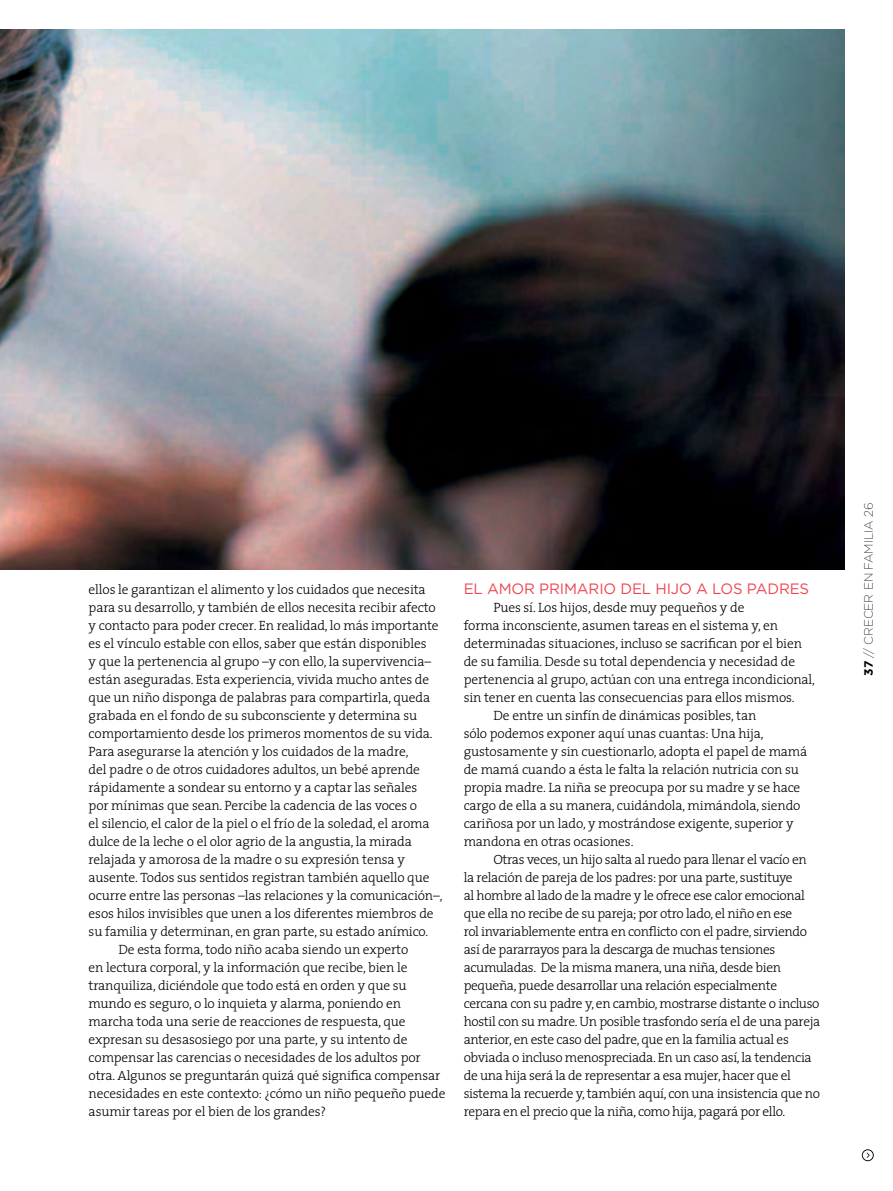
<style>
.page{position:relative;width:893px;height:1191px;background:#fff}
.page>*{position:absolute;margin:0;border:0;box-sizing:border-box;transform-origin:0 0}
.t1{font:15px "Gotham";letter-spacing:-.01em;color:#ee4651}
.t2{font:300 13.5px "The Serif";letter-spacing:-.01em;color:#000}
.t3{font:200 12px "Gotham";color:#000}
.s1{font-weight:700}
</style>
<div class="page">
<svg style="left:862px;top:1149px;width:12px;height:12px"></svg>
<img style="left:0;top:30px;width:844px;height:539px">
<p class="t2" style="left:89px;top:578px;width:339px">ellos le garantizan el alimento y los cuidados que necesita</p>
<p class="t2" style="left:89px;top:596px;width:349px">para su desarrollo, y también de ellos necesita recibir afecto</p>
<p class="t2" style="left:89px;top:614px;width:352px">y contacto para poder crecer. En realidad, lo más importante</p>
<p class="t2" style="left:89px;top:632px;width:339px">es el vínculo estable con ellos, saber que están disponibles</p>
<p class="t2" style="left:89px;top:650px;width:344px">y que la pertenencia al grupo –y con ello, la supervivencia–</p>
<p class="t2" style="left:89px;top:668px;width:342px">están aseguradas. Esta experiencia, vivida mucho antes de</p>
<p class="t2" style="left:89px;top:686px;width:343px">que un niño disponga de palabras para compartirla, queda</p>
<p class="t2" style="left:89px;top:704px;width:330px">grabada en el fondo de su subconsciente y determina su</p>
<p class="t2" style="left:89px;top:722px;width:346px">comportamiento desde los primeros momentos de su vida.</p>
<p class="t2" style="left:89px;top:740px;width:321px">Para asegurarse la atención y los cuidados de la madre,</p>
<p class="t2" style="left:89px;top:758px;width:333px">del padre o de otros cuidadores adultos, un bebé aprende</p>
<p class="t2" style="left:89px;top:776px;width:330px">rápidamente a sondear su entorno y a captar las señales</p>
<p class="t2" style="left:89px;top:794px;width:330px">por mínimas que sean. Percibe la cadencia de las voces o</p>
<p class="t2" style="left:89px;top:812px;width:342px">el silencio, el calor de la piel o el frío de la soledad, el aroma</p>
<p class="t2" style="left:89px;top:830px;width:325px">dulce de la leche o el olor agrio de la angustia, la mirada</p>
<p class="t2" style="left:89px;top:848px;width:318px">relajada y amorosa de la madre o su expresión tensa y</p>
<p class="t2" style="left:89px;top:866px;width:342px">ausente. Todos sus sentidos registran también aquello que</p>
<p class="t2" style="left:89px;top:884px;width:355px">ocurre entre las personas –las relaciones y la comunicación–,</p>
<p class="t2" style="left:89px;top:902px;width:347px">esos hilos invisibles que unen a los diferentes miembros de</p>
<p class="t2" style="left:89px;top:920px;width:341px">su familia y determinan, en gran parte, su estado anímico.</p>
<p class="t2" style="left:118px;top:938px;width:291px">De esta forma, todo niño acaba siendo un experto</p>
<p class="t2" style="left:89px;top:956px;width:320px">en lectura corporal, y la información que recibe, bien le</p>
<p class="t2" style="left:89px;top:974px;width:320px">tranquiliza, diciéndole que todo está en orden y que su</p>
<p class="t2" style="left:89px;top:992px;width:314px">mundo es seguro, o lo inquieta y alarma, poniendo en</p>
<p class="t2" style="left:89px;top:1010px;width:319px">marcha toda una serie de reacciones de respuesta, que</p>
<p class="t2" style="left:89px;top:1028px;width:320px">expresan su desasosiego por una parte, y su intento de</p>
<p class="t2" style="left:89px;top:1046px;width:334px">compensar las carencias o necesidades de los adultos por</p>
<p class="t2" style="left:89px;top:1064px;width:353px">otra. Algunos se preguntarán quizá qué significa compensar</p>
<p class="t2" style="left:89px;top:1082px;width:358px">necesidades en este contexto: ¿cómo un niño pequeño puede</p>
<p class="t2" style="left:89px;top:1100px;width:239px">asumir tareas por el bien de los grandes?</p>
<p class="t1" style="left:464px;top:579px;width:347px">EL AMOR PRIMARIO DEL HIJO A LOS PADRES</p>
<p class="t2" style="left:493px;top:596px;width:253px">Pues sí. Los hijos, desde muy pequeños y de</p>
<p class="t2" style="left:464px;top:614px;width:316px">forma inconsciente, asumen tareas en el sistema y, en</p>
<p class="t2" style="left:464px;top:632px;width:340px">determinadas situaciones, incluso se sacrifican por el bien</p>
<p class="t2" style="left:464px;top:650px;width:333px">de su familia. Desde su total dependencia y necesidad de</p>
<p class="t2" style="left:464px;top:668px;width:353px">pertenencia al grupo, actúan con una entrega incondicional,</p>
<p class="t2" style="left:464px;top:686px;width:332px">sin tener en cuenta las consecuencias para ellos mismos.</p>
<p class="t2" style="left:493px;top:704px;width:264px">De entre un sinfín de dinámicas posibles, tan</p>
<p class="t2" style="left:464px;top:722px;width:301px">sólo podemos exponer aquí unas cuantas: Una hija,</p>
<p class="t2" style="left:464px;top:740px;width:345px">gustosamente y sin cuestionarlo, adopta el papel de mamá</p>
<p class="t2" style="left:464px;top:758px;width:337px">de mamá cuando a ésta le falta la relación nutricia con su</p>
<p class="t2" style="left:464px;top:776px;width:338px">propia madre. La niña se preocupa por su madre y se hace</p>
<p class="t2" style="left:464px;top:794px;width:338px">cargo de ella a su manera, cuidándola, mimándola, siendo</p>
<p class="t2" style="left:464px;top:812px;width:331px">cariñosa por un lado, y mostrándose exigente, superior y</p>
<p class="t2" style="left:464px;top:830px;width:171px">mandona en otras ocasiones.</p>
<p class="t2" style="left:493px;top:848px;width:315px">Otras veces, un hijo salta al ruedo para llenar el vacío en</p>
<p class="t2" style="left:464px;top:866px;width:331px">la relación de pareja de los padres: por una parte, sustituye</p>
<p class="t2" style="left:464px;top:884px;width:343px">al hombre al lado de la madre y le ofrece ese calor emocional</p>
<p class="t2" style="left:464px;top:902px;width:330px">que ella no recibe de su pareja; por otro lado, el niño en ese</p>
<p class="t2" style="left:464px;top:920px;width:345px">rol invariablemente entra en conflicto con el padre, sirviendo</p>
<p class="t2" style="left:464px;top:938px;width:313px">así de pararrayos para la descarga de muchas tensiones</p>
<p class="t2" style="left:464px;top:956px;width:319px">acumuladas. De la misma manera, una niña, desde bien</p>
<p class="t2" style="left:464px;top:974px;width:315px">pequeña, puede desarrollar una relación especialmente</p>
<p class="t2" style="left:464px;top:992px;width:357px">cercana con su padre y, en cambio, mostrarse distante o incluso</p>
<p class="t2" style="left:464px;top:1010px;width:358px">hostil con su madre. Un posible trasfondo sería el de una pareja</p>
<p class="t2" style="left:464px;top:1028px;width:327px">anterior, en este caso del padre, que en la familia actual es</p>
<p class="t2" style="left:464px;top:1046px;width:350px">obviada o incluso menospreciada. En un caso así, la tendencia</p>
<p class="t2" style="left:464px;top:1064px;width:329px">de una hija será la de representar a esa mujer, hacer que el</p>
<p class="t2" style="left:464px;top:1082px;width:358px">sistema la recuerde y, también aquí, con una insistencia que no</p>
<p class="t2" style="left:464px;top:1100px;width:323px">repara en el precio que la niña, como hija, pagará por ello.</p>
<p class="t3" style="left:861px;top:675px;width:174px;rotate:-90deg"><span class="s1">37</span> // CRECER EN FAMILIA 26</p>
</div>
